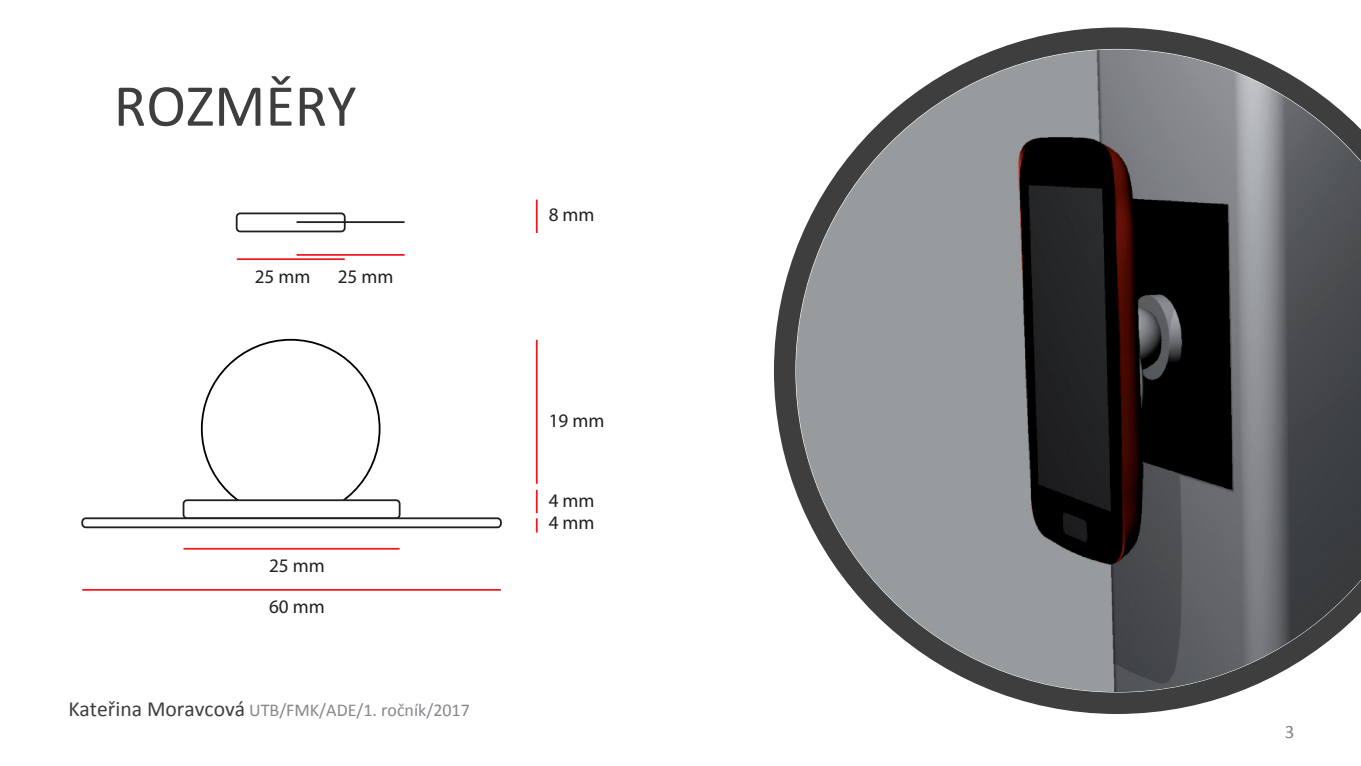
<style>
.page{position:relative;width:1361px;height:766px;background:#fff}
.page>*{position:absolute;margin:0;border:0;box-sizing:border-box;transform-origin:0 0}
.t1{font:60px "Calibri";color:#3e3e3f}
.t2{font:19.17px/41px "Myriad Pro";color:#231f20}
.t3{font:18.99px "Calibri";color:#84858a}
.t4{font:18px "Calibri";color:#85878c}
.s1{font-size:21.6px;color:#3e3e3f}
</style>
<div class="page">
<hr style="left:237px;top:258px;width:108px;height:2px;background:#ee1d23">
<hr style="left:296px;top:254px;width:108px;height:2px;background:#ee1d23">
<hr style="left:183px;top:547px;width:217px;height:2px;background:#ee1d23">
<hr style="left:82px;top:588px;width:419px;height:2px;background:#ee1d23">
<hr style="left:536px;top:199px;width:2px;height:34px;background:#ee1d23">
<hr style="left:536px;top:489px;width:2px;height:24px;background:#ee1d23">
<svg style="left:536px;top:518px;width:2px;height:14px"></svg>
<hr style="left:536px;top:339px;width:2px;height:144px;background:#ee1d23">
<div style="left:183px;top:499px;width:217px;height:20px;border:2px solid #231f20;border-radius:4px"></div>
<div style="left:81px;top:517px;width:421px;height:11px;border:2px solid #231f20;border-radius:4px"></div>
<div style="left:236px;top:212px;width:110px;height:20px;border:2px solid #231f20;border-radius:4px"></div>
<svg style="left:774px;top:27px;width:586px;height:686px"></svg>
<hr style="left:1360px;top:0;width:1px;height:765px;background:#5a5c5f">
<hr style="left:296px;top:221px;width:108px;height:2px;background:#231f20">
<h1 class="t1" style="left:114px;top:68px;width:244px">ROZMĚRY</h1>
<p class="t2" style="left:255px;top:255px;width:57px">25 mm</p>
<p class="t2" style="left:338px;top:255px;width:57px">25 mm</p>
<p class="t2" style="left:269px;top:545px;width:57px">25 mm<br>60 mm</p>
<p class="t4" style="left:68px;top:698px;width:403px"><span class="s1">Kateřina Moravcová</span> UTB/FMK/ADE/1. ročník/2017</p>
<p class="t2" style="left:549px;top:193px;width:47px">8 mm</p>
<p class="t2" style="left:549px;top:399px;width:57px">19 mm</p>
<p class="t2" style="left:549px;top:490px;width:47px;line-height:21.3px">4 mm<br>4 mm</p>
<p class="t3" style="left:1285px;top:719px;width:11px">3</p>
</div>
